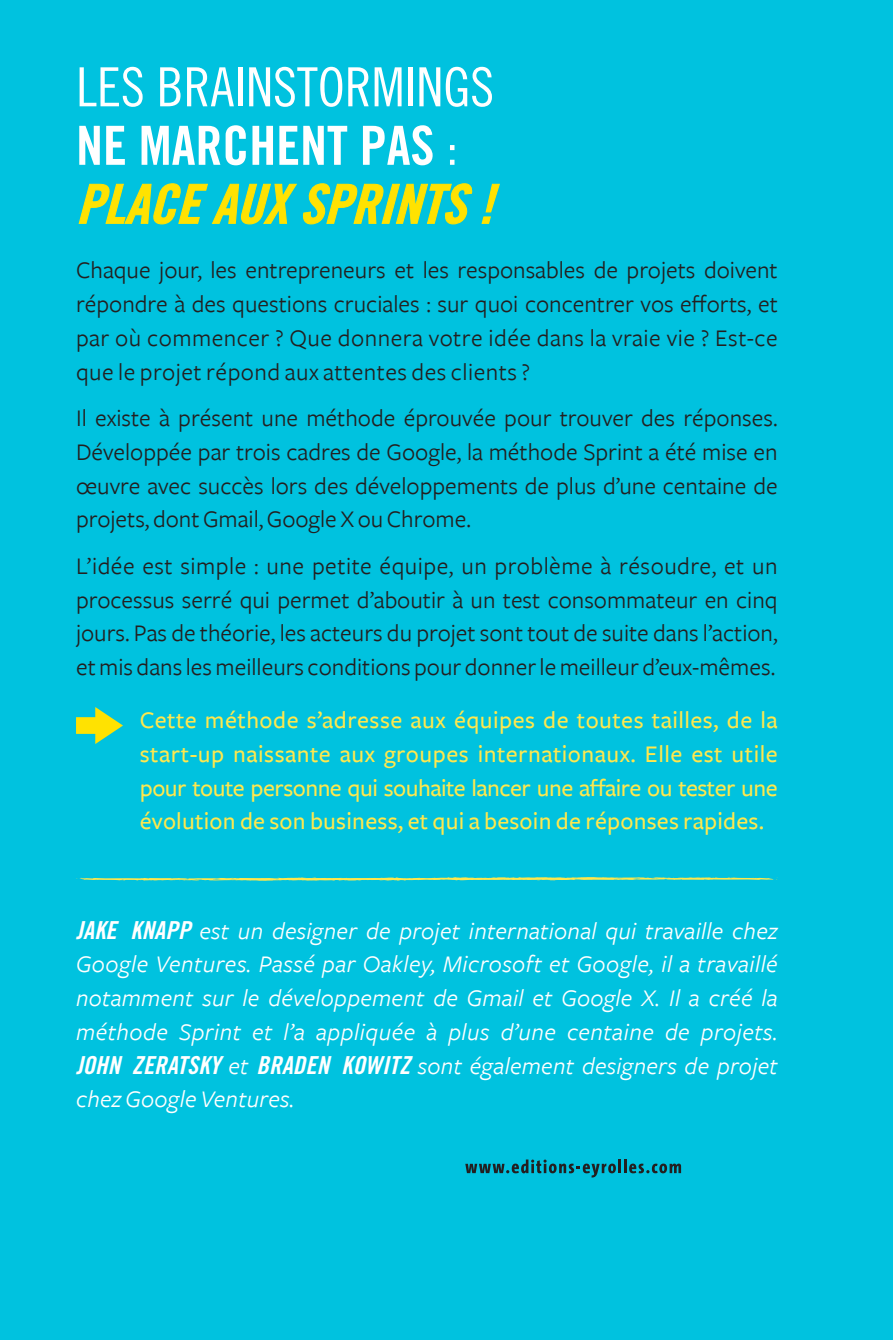
<style>
.page{position:relative;width:893px;height:1340px;background:#00c2df}
.page>*{position:absolute;margin:0;border:0;box-sizing:border-box;transform-origin:0 0}
.t1{font:italic 54px/58.5px "Trade Gothic Bold Cond Twenty";color:#ffe201}
.t2{font:54px "Trade Gothic Cond Eighteen";color:#fff}
.t3{font:24.75px/33.8px "Freight Sans";color:#231f20;text-align:justify}
.t4{font:italic 24.75px/33.8px "Freight Sans";letter-spacing:.01em;color:#fff;text-align:justify}
.t5{font:500 24.75px/33.8px "Freight Sans";letter-spacing:.01em;color:#ffe84d;text-align:justify}
.s1{font-style:normal;color:#fff}
.s2{font-family:"Trade Gothic Cond Eighteen";font-style:normal;color:#fff}
.s3{font-family:"Trade Gothic Bold Cond Twenty Obl";font-style:normal}
</style>
<div class="page">
<svg style="left:76px;top:877px;width:702px;height:4px"></svg>
<svg style="left:78px;top:183px;width:395px;height:42px"></svg>
<svg style="left:481px;top:183px;width:19px;height:41px"></svg>
<svg style="left:465px;top:1159px;width:151px;height:18px"></svg>
<hr style="left:618px;top:1159px;width:3px;height:14px;background:#231f20">
<svg style="left:624px;top:1159px;width:57px;height:14px"></svg>
<svg style="left:76px;top:707px;width:47px;height:37px"></svg>
<h1 class="t2" style="left:76px;top:55px;width:420px">LES BRAINSTORMINGS</h1>
<h1 class="t1" style="left:76px;top:116px;width:436px"><span class="s1">NE MARCHENT PAS</span> <span class="s2">:<br></span>PLACEAUXSPRINTS!</h1>
<p class="t3" style="left:76px;top:254px;width:703px">Chaque jour, les entrepreneurs et les responsables de projets doivent répondre à des questions cruciales : sur quoi concentrer vos efforts, et par où commencer ? Que donnera votre idée dans la vraie vie ? Est-ce que le projet répond aux attentes des clients ?</p>
<p class="t3" style="left:76px;top:402px;width:703px">Il existe à présent une méthode éprouvée pour trouver des réponses.<br>Développée par trois cadres de Google, la méthode Sprint a été mise en œuvre avec succès lors des développements de plus d’une centaine de projets, dont Gmail, Google X ou Chrome.</p>
<p class="t3" style="left:76px;top:549px;width:703px">L’idée est simple : une petite équipe, un problème à résoudre, et un processus serré qui permet d’aboutir à un test consommateur en cinq jours. Pas de théorie, les acteurs du projet sont tout de suite dans l’action, et mis dans les meilleurs conditions pour donner le meilleur d’eux-mêmes.</p>
<p class="t5" style="left:140px;top:704px;width:639px">Cette méthode s’adresse aux équipes de toutes tailles, de la start-up naissante aux groupes internationaux. Elle est utile pour toute personne qui souhaite lancer une affaire ou tester une évolution de son business, et qui a besoin de réponses rapides.</p>
<p class="t4" style="left:76px;top:914px;width:703px"><span class="s3">JAKE KNAPP</span> est un designer de projet international qui travaille chez Google Ventures. Passé par Oakley, Microsoft et Google, il a travaillé notamment sur le développement de Gmail et Google X. Il a créé la méthode Sprint et l’a appliquée à plus d’une centaine de projets.<br><span class="s3">JOHN ZERATSKY</span> et <span class="s3">BRADEN KOWITZ</span> sont également designers de projet chez Google Ventures.</p>
</div>
